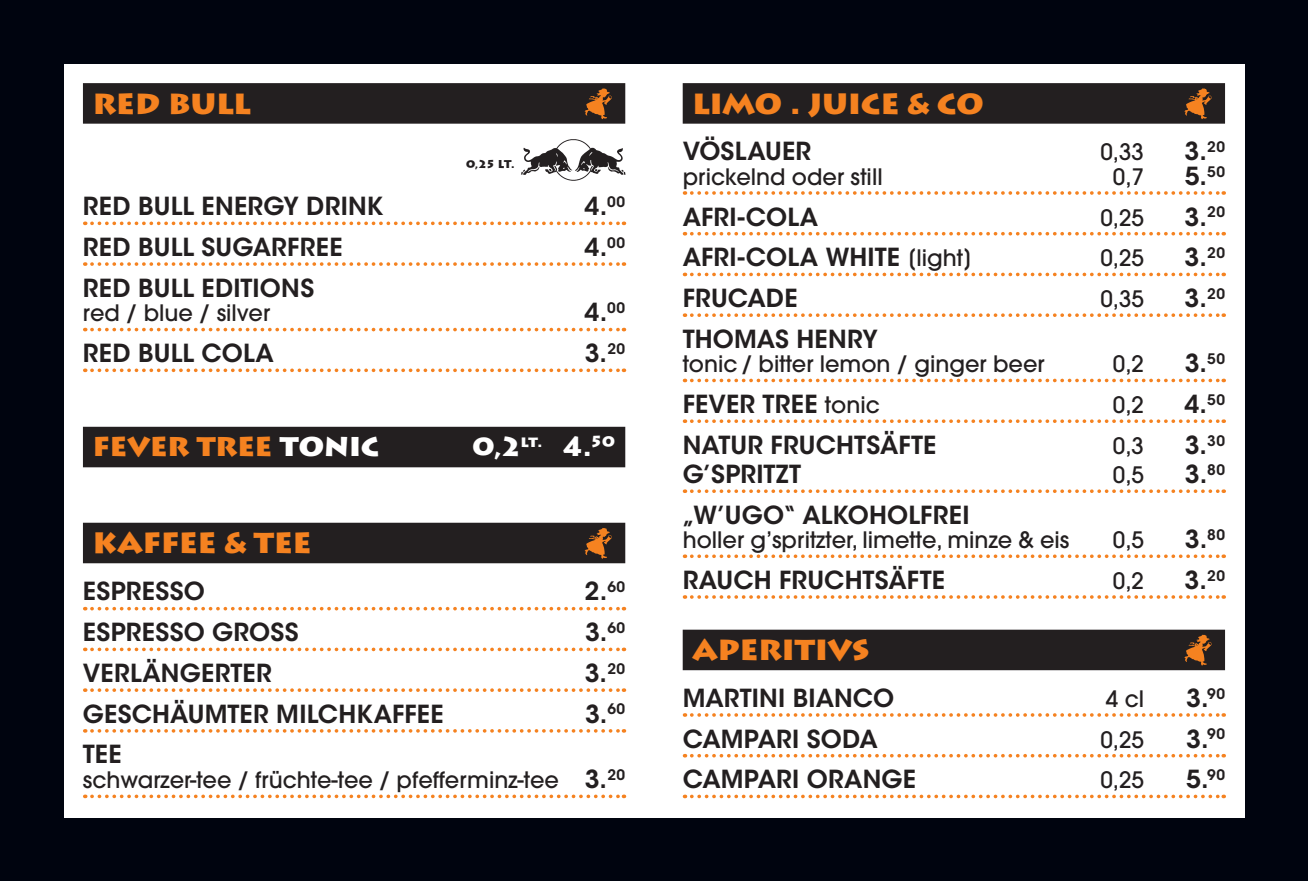
<style>
.page{position:relative;width:1308px;height:881px;background:#fff}
.page>*{position:absolute;margin:0;border:0;box-sizing:border-box;transform-origin:0 0}
.t1{font:900 33.75px "Lithos Pro";letter-spacing:-.015em;color:#f58220}
.t2{font:900 31.5px "Lithos Pro";letter-spacing:-.01em;color:#f58220}
.t3{font:900 27px "Lithos Pro";color:#fff}
.t4{font:600 24.75px "ITC Avant Garde Std";letter-spacing:.01em;color:#231f20}
.t5{font:500 22.5px "Avant Garde";color:#231f20}
.t6{font:900 11.25px "Lithos Pro";color:#231f20}
.s1{color:#fff}
.s2{font-size:29.25px}
.s3{font-family:"ITC Avant Garde Std";font-weight:600;font-size:24.75px}
.s4{font-family:"Avant Garde";font-weight:500;font-size:22.5px}
</style>
<div class="page">
<div style="left:0;top:0;width:1307px;height:880px;background:#00040f"></div>
<div style="left:64px;top:64px;width:1180px;height:752px;background:#fff"></div>
<div style="left:83px;top:83px;width:542px;height:41px;background:#231f20"></div>
<svg style="left:92px;top:221px;width:532px;height:4px"></svg>
<svg style="left:92px;top:262px;width:532px;height:4px"></svg>
<svg style="left:92px;top:327px;width:532px;height:4px"></svg>
<svg style="left:92px;top:368px;width:532px;height:4px"></svg>
<div style="left:83px;top:426px;width:542px;height:41px;background:#231f20"></div>
<div style="left:83px;top:522px;width:542px;height:41px;background:#231f20"></div>
<svg style="left:92px;top:606px;width:532px;height:4px"></svg>
<svg style="left:92px;top:647px;width:532px;height:4px"></svg>
<svg style="left:92px;top:688px;width:532px;height:3px"></svg>
<svg style="left:92px;top:729px;width:532px;height:3px"></svg>
<svg style="left:92px;top:794px;width:532px;height:3px"></svg>
<div style="left:682px;top:83px;width:543px;height:41px;background:#231f20"></div>
<svg style="left:691px;top:191px;width:533px;height:4px"></svg>
<svg style="left:691px;top:232px;width:533px;height:3px"></svg>
<svg style="left:691px;top:272px;width:533px;height:4px"></svg>
<svg style="left:691px;top:313px;width:533px;height:4px"></svg>
<svg style="left:691px;top:378px;width:533px;height:4px"></svg>
<svg style="left:691px;top:419px;width:533px;height:4px"></svg>
<svg style="left:691px;top:489px;width:533px;height:4px"></svg>
<svg style="left:691px;top:554px;width:533px;height:4px"></svg>
<svg style="left:691px;top:595px;width:533px;height:3px"></svg>
<div style="left:682px;top:629px;width:543px;height:41px;background:#231f20"></div>
<svg style="left:691px;top:713px;width:533px;height:3px"></svg>
<svg style="left:691px;top:753px;width:533px;height:4px"></svg>
<svg style="left:691px;top:794px;width:533px;height:3px"></svg>
<svg style="left:585px;top:88px;width:27px;height:31px"></svg>
<svg style="left:585px;top:528px;width:27px;height:30px"></svg>
<svg style="left:1184px;top:88px;width:27px;height:31px"></svg>
<svg style="left:1184px;top:634px;width:27px;height:31px"></svg>
<img style="left:521px;top:139px;width:105px;height:42px">
<h1 class="t1" style="left:92px;top:81px;width:160px">red bull</h1>
<p class="t6" style="left:466px;top:157px;width:50px">0,25 LT.</p>
<p class="t4" style="left:83px;top:190px;width:302px">RED BULL ENERGY DRINK</p>
<p class="t4" style="left:584px;top:190px;width:42px">4.<sup>00</sup></p>
<p class="t4" style="left:83px;top:231px;width:261px">RED BULL SUGARFREE</p>
<p class="t4" style="left:584px;top:231px;width:42px">4.<sup>00</sup></p>
<p class="t4" style="left:83px;top:272px;width:233px">RED BULL EDITIONS</p>
<p class="t5" style="left:83px;top:299px;width:189px">red / blue / silver</p>
<p class="t4" style="left:584px;top:296px;width:42px">4.<sup>00</sup></p>
<p class="t4" style="left:83px;top:337px;width:192px">RED BULL COLA</p>
<p class="t4" style="left:585px;top:337px;width:42px">3.<sup>20</sup></p>
<p class="t2" style="left:92px;top:425px;width:288px">fever tree <span class="s1">tonic</span></p>
<p class="t3" style="left:472px;top:430px;width:144px">0,2<sup>lt.</sup> 4.<sup>50</sup></p>
<h1 class="t1" style="left:92px;top:520px;width:221px">kaffee <span class="s2">&amp;</span> tee</h1>
<p class="t4" style="left:83px;top:575px;width:123px">ESPRESSO</p>
<p class="t4" style="left:584px;top:575px;width:42px">2.<sup>60</sup></p>
<p class="t4" style="left:83px;top:616px;width:217px">ESPRESSO GROSS</p>
<p class="t4" style="left:585px;top:616px;width:42px">3.<sup>60</sup></p>
<p class="t4" style="left:83px;top:657px;width:190px">VERLÄNGERTER</p>
<p class="t4" style="left:585px;top:657px;width:42px">3.<sup>20</sup></p>
<p class="t4" style="left:83px;top:697px;width:362px">GESCHÄUMTER MILCHKAFFEE</p>
<p class="t4" style="left:585px;top:697px;width:42px">3.<sup>60</sup></p>
<p class="t4" style="left:83px;top:738px;width:40px">TEE</p>
<p class="t5" style="left:83px;top:765px;width:544px">schwarzer-tee / früchte-tee / pfefferminz-tee <span class="s3">3.</span><sup>20</sup></p>
<h1 class="t1" style="left:692px;top:81px;width:293px">limo . juice <span class="s2">&amp;</span> co</h1>
<p class="t4" style="left:682px;top:135px;width:130px">VÖSLAUER</p>
<p class="t5" style="left:1100px;top:138px;width:45px">0,33</p>
<p class="t4" style="left:1184px;top:135px;width:42px">3.<sup>20</sup></p>
<p class="t5" style="left:682px;top:163px;width:201px">prickelnd oder still</p>
<p class="t5" style="left:1112px;top:163px;width:33px">0,7</p>
<p class="t4" style="left:1184px;top:160px;width:42px">5.<sup>50</sup></p>
<p class="t4" style="left:682px;top:201px;width:137px">AFRI-COLA</p>
<p class="t5" style="left:1100px;top:203px;width:45px">0,25</p>
<p class="t4" style="left:1184px;top:201px;width:42px">3.<sup>20</sup></p>
<p class="t4" style="left:682px;top:241px;width:291px">AFRI-COLA WHITE <span class="s4">[light]</span></p>
<p class="t5" style="left:1100px;top:244px;width:45px">0,25</p>
<p class="t4" style="left:1184px;top:241px;width:42px">3.<sup>20</sup></p>
<p class="t4" style="left:682px;top:282px;width:116px">FRUCADE</p>
<p class="t5" style="left:1100px;top:285px;width:45px">0,35</p>
<p class="t4" style="left:1184px;top:282px;width:42px">3.<sup>20</sup></p>
<p class="t4" style="left:682px;top:323px;width:196px">THOMAS HENRY</p>
<p class="t5" style="left:682px;top:350px;width:363px">tonic / bitter lemon / ginger beer</p>
<p class="t5" style="left:1112px;top:350px;width:33px">0,2</p>
<p class="t4" style="left:1184px;top:347px;width:42px">3.<sup>50</sup></p>
<p class="t4" style="left:682px;top:388px;width:199px">FEVER TREE <span class="s4">tonic</span></p>
<p class="t5" style="left:1112px;top:391px;width:33px">0,2</p>
<p class="t4" style="left:1184px;top:388px;width:42px">4.<sup>50</sup></p>
<p class="t4" style="left:682px;top:429px;width:255px">NATUR FRUCHTSÄFTE</p>
<p class="t5" style="left:1112px;top:431px;width:33px">0,3</p>
<p class="t4" style="left:1184px;top:429px;width:42px">3.<sup>30</sup></p>
<p class="t4" style="left:682px;top:458px;width:120px">G’SPRITZT</p>
<p class="t5" style="left:1112px;top:460px;width:33px">0,5</p>
<p class="t4" style="left:1184px;top:458px;width:42px">3.<sup>80</sup></p>
<p class="t4" style="left:682px;top:498px;width:288px">„W’UGO“ ALKOHOLFREI</p>
<p class="t5" style="left:682px;top:525px;width:388px">holler g’spritzter, limette, minze &amp; eis</p>
<p class="t5" style="left:1112px;top:525px;width:33px">0,5</p>
<p class="t4" style="left:1184px;top:523px;width:42px">3.<sup>80</sup></p>
<p class="t4" style="left:682px;top:564px;width:264px">RAUCH FRUCHTSÄFTE</p>
<p class="t5" style="left:1112px;top:566px;width:33px">0,2</p>
<p class="t4" style="left:1184px;top:564px;width:42px">3.<sup>20</sup></p>
<h1 class="t1" style="left:692px;top:627px;width:179px">aperitivs</h1>
<p class="t4" style="left:682px;top:681px;width:213px">MARTINI BIANCO</p>
<p class="t5" style="left:1106px;top:684px;width:40px">4 cl</p>
<p class="t4" style="left:1186px;top:681px;width:40px">3.<sup>90</sup></p>
<p class="t4" style="left:682px;top:722px;width:197px">CAMPARI SODA</p>
<p class="t5" style="left:1100px;top:725px;width:45px">0,25</p>
<p class="t4" style="left:1186px;top:722px;width:40px">3.<sup>90</sup></p>
<p class="t4" style="left:682px;top:763px;width:235px">CAMPARI ORANGE</p>
<p class="t5" style="left:1100px;top:765px;width:45px">0,25</p>
<p class="t4" style="left:1186px;top:763px;width:40px">5.<sup>90</sup></p>
</div>
